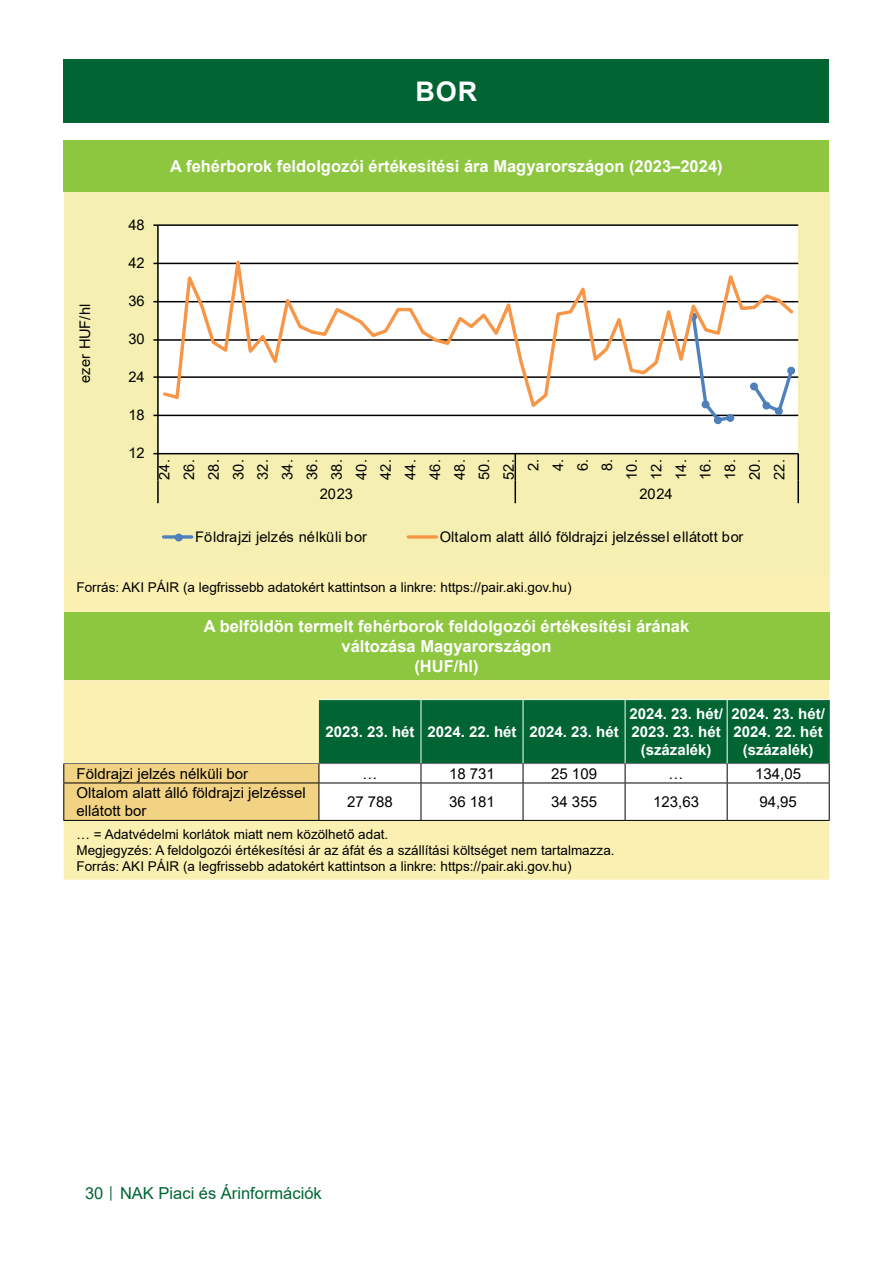
<style>
.page{position:relative;width:893px;height:1263px;background:#fff}
.page>*{position:absolute;margin:0;border:0;box-sizing:border-box;transform-origin:0 0}
.Cím_01_tartalomjegyzeken_kivul{font:700 27px "Arial";color:#fff}
.Tablazat_cime{font:700 16.5px/19.8px "Arial";color:#fff;text-align:center}
.t1{font:16.5px "Arial";color:#006533}
.Tablazat_fejlece_kozep{font:700 15px/18px "Arial";color:#fff;text-align:center}
.Tablazat_bal_kategoria{font:15px/18px "Arial";color:#000}
.Tablazat_kozep_ertek{font:15px "Arial";color:#000}
.t2{font:14.7px/24.6px "Arial";letter-spacing:-.02em;color:#000;text-align:center}
.t3{font:14.7px "Arial";letter-spacing:.01em;color:#000}
.Tablazat_forrasa{font:13.5px/16.2px "Arial";color:#000}
.s1{font-size:12px}
</style>
<div class="page">
<div style="left:64px;top:60px;width:765px;height:63px;background:#006533"></div>
<div style="left:64px;top:611px;width:765px;height:69px;background:#8dc63f"></div>
<div style="left:64px;top:680px;width:765px;height:200px;background:#faf0b1"></div>
<hr style="left:319px;top:699px;width:102px;height:1px;background:#fff">
<hr style="left:421px;top:699px;width:102px;height:1px;background:#fff">
<hr style="left:523px;top:699px;width:102px;height:1px;background:#fff">
<hr style="left:625px;top:699px;width:102px;height:1px;background:#fff">
<hr style="left:727px;top:699px;width:103px;height:1px;background:#fff">
<hr style="left:63px;top:820px;width:256px;height:1px;background:#000">
<hr style="left:319px;top:820px;width:102px;height:1px;background:#000">
<hr style="left:421px;top:820px;width:102px;height:1px;background:#000">
<hr style="left:523px;top:820px;width:102px;height:1px;background:#000">
<hr style="left:625px;top:820px;width:102px;height:1px;background:#000">
<hr style="left:727px;top:820px;width:103px;height:1px;background:#000">
<svg style="left:63px;top:700px;width:767px;height:120px"></svg>
<hr style="left:319px;top:783px;width:102px;height:1px;background:#000">
<hr style="left:421px;top:783px;width:102px;height:1px;background:#000">
<hr style="left:421px;top:783px;width:1px;height:37px;background:#000">
<hr style="left:523px;top:783px;width:102px;height:1px;background:#000">
<hr style="left:625px;top:783px;width:102px;height:1px;background:#000">
<hr style="left:727px;top:783px;width:103px;height:1px;background:#000">
<hr style="left:727px;top:783px;width:1px;height:37px;background:#000">
<hr style="left:523px;top:783px;width:1px;height:37px;background:#000">
<hr style="left:625px;top:783px;width:1px;height:37px;background:#000">
<div style="left:64px;top:140px;width:765px;height:51px;background:#8dc63f"></div>
<div style="left:64px;top:574px;width:765px;height:37px;background:#faf0b1"></div>
<div style="left:64px;top:192px;width:765px;height:382px;background:#f5f0b1"></div>
<div style="left:158px;top:226px;width:640px;height:228px;background:#fff"></div>
<hr style="left:158px;top:415px;width:640px;height:1px;background:#000">
<hr style="left:158px;top:376px;width:640px;height:2px;background:#000">
<hr style="left:158px;top:339px;width:640px;height:2px;background:#000">
<hr style="left:158px;top:301px;width:640px;height:1px;background:#000">
<hr style="left:158px;top:263px;width:640px;height:1px;background:#000">
<hr style="left:158px;top:224px;width:640px;height:2px;background:#000">
<hr style="left:157px;top:225px;width:2px;height:229px;background:#000">
<hr style="left:158px;top:453px;width:640px;height:1px;background:#000">
<hr style="left:157px;top:454px;width:2px;height:27px;background:#000">
<hr style="left:797px;top:454px;width:2px;height:27px;background:#000">
<hr style="left:157px;top:481px;width:2px;height:22px;background:#000">
<svg style="left:515px;top:454px;width:1px;height:49px"></svg>
<hr style="left:797px;top:481px;width:2px;height:22px;background:#000">
<svg style="left:690px;top:411px;width:106px;height:13px"></svg>
<div style="left:714px;top:417px;width:7px;height:7px;background:#4f81bd;border-radius:50%"></div>
<div style="left:714px;top:416px;width:8px;height:8px;border:1px solid #4a7ebb;border-radius:50%"></div>
<div style="left:727px;top:415px;width:7px;height:6px;background:#4f81bd;border-radius:50%"></div>
<div style="left:726px;top:414px;width:8px;height:8px;border:1px solid #4a7ebb;border-radius:50%"></div>
<div style="left:775px;top:408px;width:7px;height:7px;background:#4f81bd;border-radius:50%"></div>
<div style="left:775px;top:407px;width:8px;height:8px;border:1px solid #4a7ebb;border-radius:50%"></div>
<svg style="left:161px;top:260px;width:635px;height:151px"></svg>
<svg style="left:164px;top:535px;width:28px;height:4px"></svg>
<div style="left:175px;top:534px;width:7px;height:7px;background:#4f81bd;border-radius:50%"></div>
<div style="left:175px;top:534px;width:8px;height:7px;border:1px solid #4a7ebb;border-radius:50%"></div>
<svg style="left:408px;top:535px;width:28px;height:4px"></svg>
<p class="Cím_01_tartalomjegyzeken_kivul" style="left:416px;top:73px;width:63px">BOR</p>
<p class="t2" style="left:73px;top:383px;width:80px;rotate:-90deg">ezer HUF/hl</p>
<p class="Tablazat_cime" style="left:170px;top:156px;width:554px">A fehérborok feldolgozói értékesítési ára Magyarországon (2023–2024)</p>
<p class="t2" style="left:129px;top:212px;width:18px">48</p>
<p class="t2" style="left:129px;top:251px;width:18px">42</p>
<p class="t2" style="left:129px;top:289px;width:18px">36</p>
<p class="t2" style="left:129px;top:327px;width:18px">30</p>
<p class="t2" style="left:129px;top:365px;width:18px">24</p>
<p class="t2" style="left:129px;top:403px;width:18px">18</p>
<p class="t2" style="left:129px;top:441px;width:18px">12</p>
<p class="t2" style="left:152px;top:480px;width:22px;rotate:-90deg">24.<br>26.<br>28.<br>30.<br>32.<br>34.<br>36.<br>38.<br>40.<br>42.<br>44.<br>46.<br>48.<br>50.<br>52.<br>2.<br>4.<br>6.<br>8.<br>10.<br>12.<br>14.<br>16.<br>18.<br>20.<br>22.</p>
<p class="t2" style="left:320px;top:482px;width:34px">2023</p>
<p class="t2" style="left:640px;top:482px;width:34px">2024</p>
<p class="t3" style="left:195px;top:526px;width:173px">Földrajzi jelzés nélküli bor</p>
<p class="t3" style="left:440px;top:526px;width:305px">Oltalom alatt álló földrajzi jelzéssel ellátott bor</p>
<p class="Tablazat_forrasa" style="left:77px;top:579px;width:496px">Forrás: AKI PÁIR (a legfrissebb adatokért kattintson a linkre: https://pair.aki.gov.hu)</p>
<p class="Tablazat_cime" style="left:204px;top:616px;width:487px">A belföldön termelt fehérborok feldolgozói értékesítési árának változása Magyarországon<br>(HUF/hl)</p>
<p class="Tablazat_fejlece_kozep" style="left:325px;top:723px;width:91px">2023. 23. hét</p>
<p class="Tablazat_fejlece_kozep" style="left:427px;top:723px;width:91px">2024. 22. hét</p>
<p class="Tablazat_fejlece_kozep" style="left:529px;top:723px;width:91px">2024. 23. hét</p>
<p class="Tablazat_fejlece_kozep" style="left:629px;top:705px;width:95px">2024. 23. hét/<br>2023. 23. hét (százalék)</p>
<p class="Tablazat_fejlece_kozep" style="left:731px;top:705px;width:95px">2024. 23. hét/<br>2024. 22. hét (százalék)</p>
<p class="Tablazat_bal_kategoria" style="left:77px;top:764px;width:173px">Földrajzi jelzés nélküli bor</p>
<p class="Tablazat_kozep_ertek" style="left:362px;top:763px;width:16px">…</p>
<p class="Tablazat_kozep_ertek" style="left:449px;top:763px;width:47px">18 731</p>
<p class="Tablazat_kozep_ertek" style="left:551px;top:763px;width:47px">25 109</p>
<p class="Tablazat_kozep_ertek" style="left:669px;top:763px;width:16px">…</p>
<p class="Tablazat_kozep_ertek" style="left:755px;top:763px;width:47px">134,05</p>
<p class="Tablazat_bal_kategoria" style="left:77px;top:784px;width:231px">Oltalom alatt álló földrajzi jelzéssel ellátott bor</p>
<p class="Tablazat_kozep_ertek" style="left:347px;top:791px;width:47px">27 788</p>
<p class="Tablazat_kozep_ertek" style="left:449px;top:791px;width:47px">36 181</p>
<p class="Tablazat_kozep_ertek" style="left:551px;top:791px;width:47px">34 355</p>
<p class="Tablazat_kozep_ertek" style="left:653px;top:791px;width:47px">123,63</p>
<p class="Tablazat_kozep_ertek" style="left:759px;top:791px;width:39px">94,95</p>
<p class="Tablazat_forrasa" style="left:77px;top:826px;width:539px">… = Adatvédelmi korlátok miatt nem közölhető adat.<br>Megjegyzés: A feldolgozói értékesítési ár az áfát és a szállítási költséget nem tartalmazza.<br>Forrás: AKI PÁIR (a legfrissebb adatokért kattintson a linkre: https://pair.aki.gov.hu)</p>
<p class="t1" style="left:85px;top:1182px;width:238px">30 <span class="s1">│</span> NAK Piaci és Árinformációk</p>
</div>
